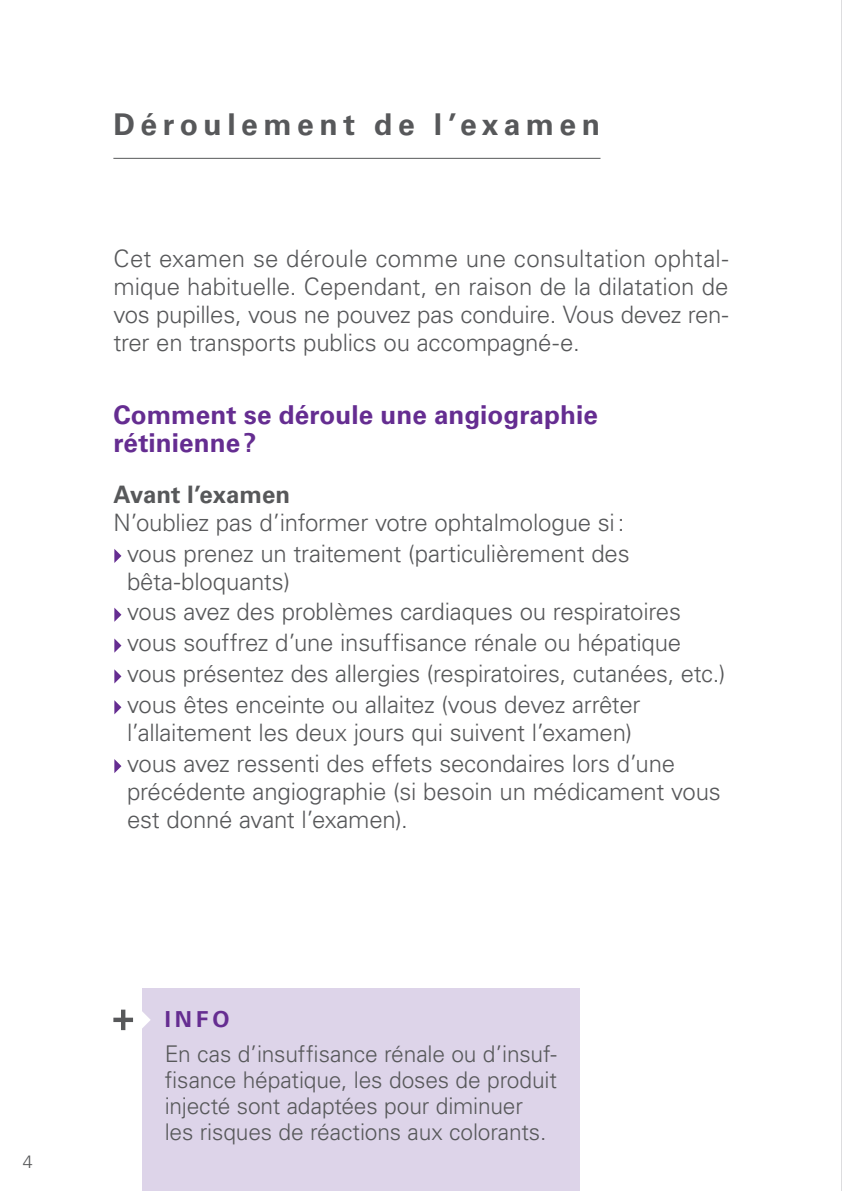
<style>
.page{position:relative;width:842px;height:1191px;background:#fff}
.page>*{position:absolute;margin:0;border:0;box-sizing:border-box;transform-origin:0 0}
.t1{font:700 30px "Univers LT Std";letter-spacing:.18em;color:#57585a}
.t2{font:700 26px/28px "Univers LT Std";letter-spacing:.005em;color:#652d91}
.t3{font:300 24px/30.8px "Univers LT Std";letter-spacing:-.01em;color:#57585a}
.t4{font:700 24px "Univers LT Std";color:#57585a}
.t5{font:300 23px/26px "Univers LT Std";letter-spacing:-.005em;color:#57585a}
.t6{font:700 22px "Univers LT Std";color:#652d91}
.t7{font:300 18px "Univers LT Std";color:#57585a}
</style>
<div class="page">
<svg style="left:114px;top:549px;width:7px;height:14px"></svg>
<svg style="left:114px;top:607px;width:7px;height:15px"></svg>
<svg style="left:114px;top:638px;width:7px;height:14px"></svg>
<svg style="left:114px;top:669px;width:7px;height:14px"></svg>
<svg style="left:114px;top:700px;width:7px;height:14px"></svg>
<svg style="left:114px;top:759px;width:7px;height:14px"></svg>
<hr style="left:113px;top:158px;width:487px;height:1px;background:#57585a">
<hr style="left:841px;top:0;width:1px;height:1191px;background:#bcbdc0">
<div style="left:142px;top:988px;width:438px;height:203px;background:#ddd4e9"></div>
<svg style="left:113px;top:1009px;width:38px;height:21px"></svg>
<p class="t7" style="left:23px;top:1151px;width:12px">4</p>
<p class="t1" style="left:113px;top:107px;width:488px">Déroulement de l’examen</p>
<p class="t3" style="left:113px;top:244px;width:617px;line-height:28px;text-align:justify">Cet examen se déroule comme une consultation ophtal&shy;mique habituelle. Cependant, en raison de la dilatation de vos pupilles, vous ne pouvez pas conduire. Vous devez ren&shy;trer en transports publics ou accompagné-e.</p>
<p class="t2" style="left:113px;top:401px;width:486px">Comment se déroule une angiographie rétinienne?</p>
<p class="t4" style="left:113px;top:480px;width:178px">Avant l’examen</p>
<p class="t3" style="left:113px;top:507px;width:518px;text-align:center">N’oubliez pas d’informer votre ophtalmologue si: vous prenez un traitement (particulièrement des</p>
<p class="t3" style="left:127px;top:565px;width:600px">bêta-bloquants)<br>vous avez des problèmes cardiaques ou respiratoires vous souffrez d’une insuffisance rénale ou hépatique vous présentez des allergies (respiratoires, cutanées, etc.) vous êtes enceinte ou allaitez (vous devez arrêter</p>
<p class="t3" style="left:127px;top:717px;width:550px">l’allaitement les deux jours qui suivent l’examen) vous avez ressenti des effets secondaires lors d’une</p>
<p class="t3" style="left:127px;top:777px;width:595px;line-height:28px">précédente angiographie (si besoin un médicament vous est donné avant l’examen).</p>
<p class="t6" style="left:165px;top:1006px;width:66px">INFO</p>
<p class="t5" style="left:165px;top:1040px;width:394px">En cas d’insuffisance rénale ou d’insuf&shy;fisance hépatique, les doses de produit injecté sont adaptées pour diminuer les risques de réactions aux colorants.</p>
</div>
